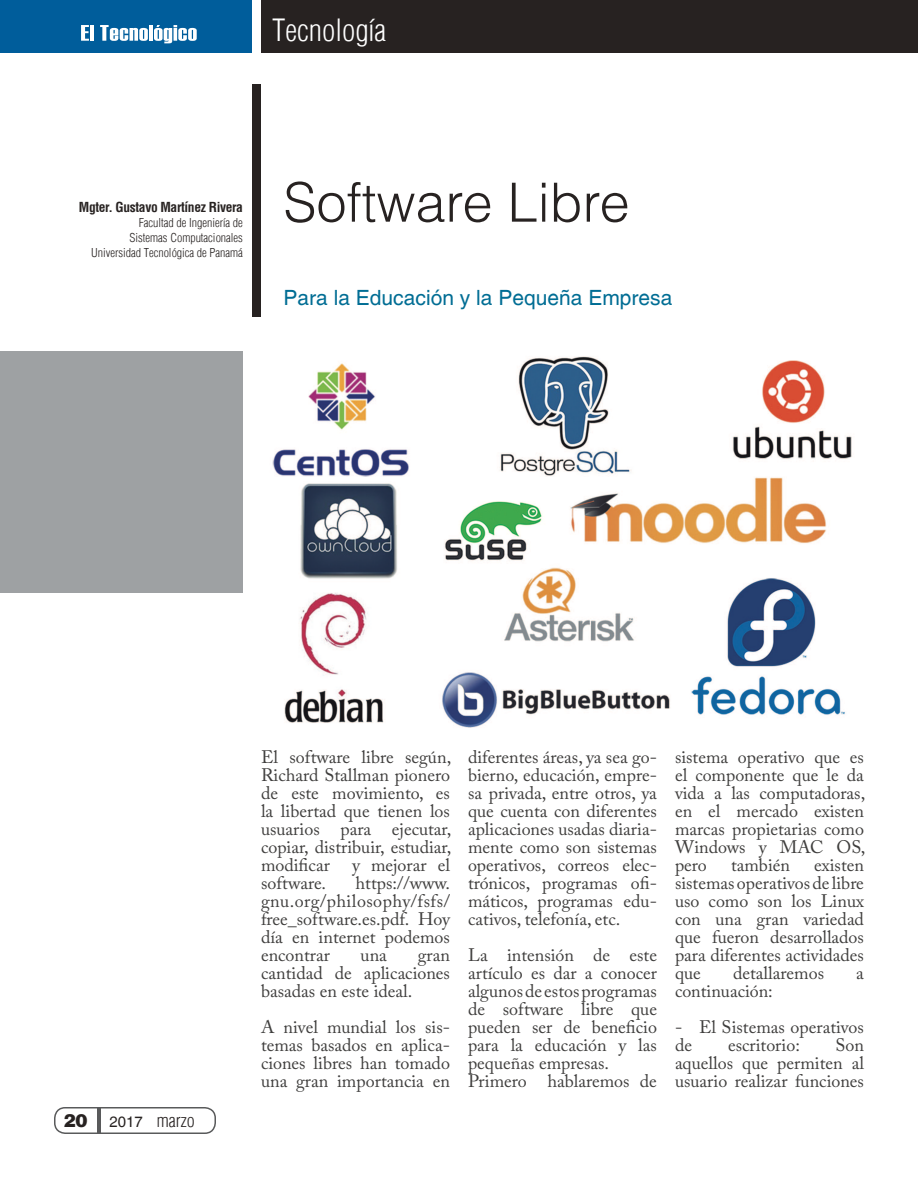
<style>
.page{position:relative;width:918px;height:1188px;background:#fff}
.page>*{position:absolute;margin:0;border:0;box-sizing:border-box;transform-origin:0 0}
.t1{font:54px "Switzerland Light Plain";color:#272221}
.t2{font:30px "Switzerland Cond Light Plain";color:#fff}
.t3{font:21px "Switzerland Plain";color:#006d94}
.t4{font:18px/18px "Adobe Caslon Pro";color:#3f3e3d;text-align:justify}
.t5{font:18px "Switzerland Cond Light Plain";color:#272221}
.t6{font:700 condensed 13.5px "Switzerland";letter-spacing:-.025em;color:#272221}
.t7{font:12px/15px "Switzerland Cond Light Plain";color:#272221;text-align:right}
.s1{font-family:"Switzerland Black Plain"}
.s2{font-family:"Switzerland Plain";font-size:15px}
</style>
<div class="page">
<div style="left:54px;top:1107px;width:162px;height:27px;border:2px solid #595a5b;border-radius:10px"></div>
<svg style="left:97px;top:1108px;width:4px;height:25px"></svg>
<div style="left:0;top:0;width:252px;height:52px;background:#005d9b"></div>
<div style="left:261px;top:0;width:657px;height:52px;background:#272221"></div>
<div style="left:0;top:351px;width:243px;height:242px;background:#9ea1a3"></div>
<div style="left:253px;top:84px;width:8px;height:233px;background:#272221"></div>
<img style="left:272px;top:356px;width:580px;height:372px">
<svg style="left:81px;top:25px;width:8px;height:16px"></svg>
<hr style="left:90px;top:25px;width:4px;height:16px;background:#fff">
<svg style="left:100px;top:25px;width:48px;height:16px"></svg>
<hr style="left:149px;top:25px;width:4px;height:16px;background:#fff">
<svg style="left:154px;top:25px;width:43px;height:18px"></svg>
<h2 class="t2" style="left:272px;top:12px;width:116px">Tecnología</h2>
<p class="t6" style="left:79px;top:199px;width:166px">Mgter. Gustavo Martínez Rivera</p>
<p class="t7" style="left:91px;top:215px;width:153px">Facultad de Ingeniería de<br>Sistemas Computacionales<br>Universidad Tecnológica de Panamá</p>
<h1 class="t1" style="left:284px;top:169px;width:348px">Software Libre</h1>
<p class="t3" style="left:284px;top:285px;width:391px">Para la Educación y la Pequeña Empresa</p>
<p class="t5" style="left:64px;top:1109px;width:133px"><span class="s1">20</span> <span class="s2">2017</span> marzo</p>
<p class="t4" style="left:261px;top:748px;width:192px">El software libre según, Richard Stallman pionero de este movimiento, es la libertad que tienen los usuarios para ejecutar, copiar, distribuir, estudiar, modificar y mejorar el software.</p>
<p class="t4" style="left:261px;top:874px;width:191px;text-indent:95px">https://www. gnu.org/philosophy/fsfs/ free_software.es.pdf. Hoy día en internet podemos encontrar</p>
<p class="t4" style="left:261px;top:946px;width:191px;text-indent:157px">gran cantidad de aplicaciones basadas en este ideal.</p>
<p class="t4" style="left:261px;top:1018px;width:191px">A nivel mundial los sis&shy;temas basados en aplica&shy;ciones libres han tomado una gran importancia en</p>
<p class="t4" style="left:361px;top:946px;width:28px">una</p>
<p class="t4" style="left:468px;top:748px;width:191px">diferentes áreas, ya sea go&shy;bierno, educación, empre&shy;sa privada, entre otros, ya que cuenta con diferentes aplicaciones usadas diaria&shy;mente como son sistemas operativos, correos elec&shy;trónicos, programas ofi&shy;máticos, programas edu&shy;cativos, telefonía, etc.</p>
<p class="t4" style="left:468px;top:946px;width:191px;text-align:left">La intensión de este artículo es dar a conocer algunos de estos programas de software libre que pueden ser de beneficio para la educación y las pequeñas empresas.<br>Primero hablaremos de</p>
<p class="t4" style="left:675px;top:748px;width:192px">sistema operativo que es el componente que le da vida a las computadoras, en el mercado existen marcas propietarias como Windows y MAC OS, pero</p>
<p class="t4" style="left:731px;top:856px;width:61px">también</p>
<p class="t4" style="left:675px;top:856px;width:191px;text-indent:139px">existen sistemas operativos de libre uso como son los Linux con una gran variedad que fueron desarrollados para diferentes actividades que</p>
<p class="t4" style="left:733px;top:964px;width:92px">detallaremos</p>
<p class="t4" style="left:856px;top:964px;width:9px">a</p>
<p class="t4" style="left:675px;top:982px;width:99px">continuación:</p>
<p class="t4" style="left:675px;top:1018px;width:190px">- El Sistemas operativos de</p>
<p class="t4" style="left:675px;top:1036px;width:191px;text-indent:160px">Son aquellos que permiten al usuario realizar funciones</p>
<p class="t4" style="left:728px;top:1036px;width:73px">escritorio:</p>
</div>
